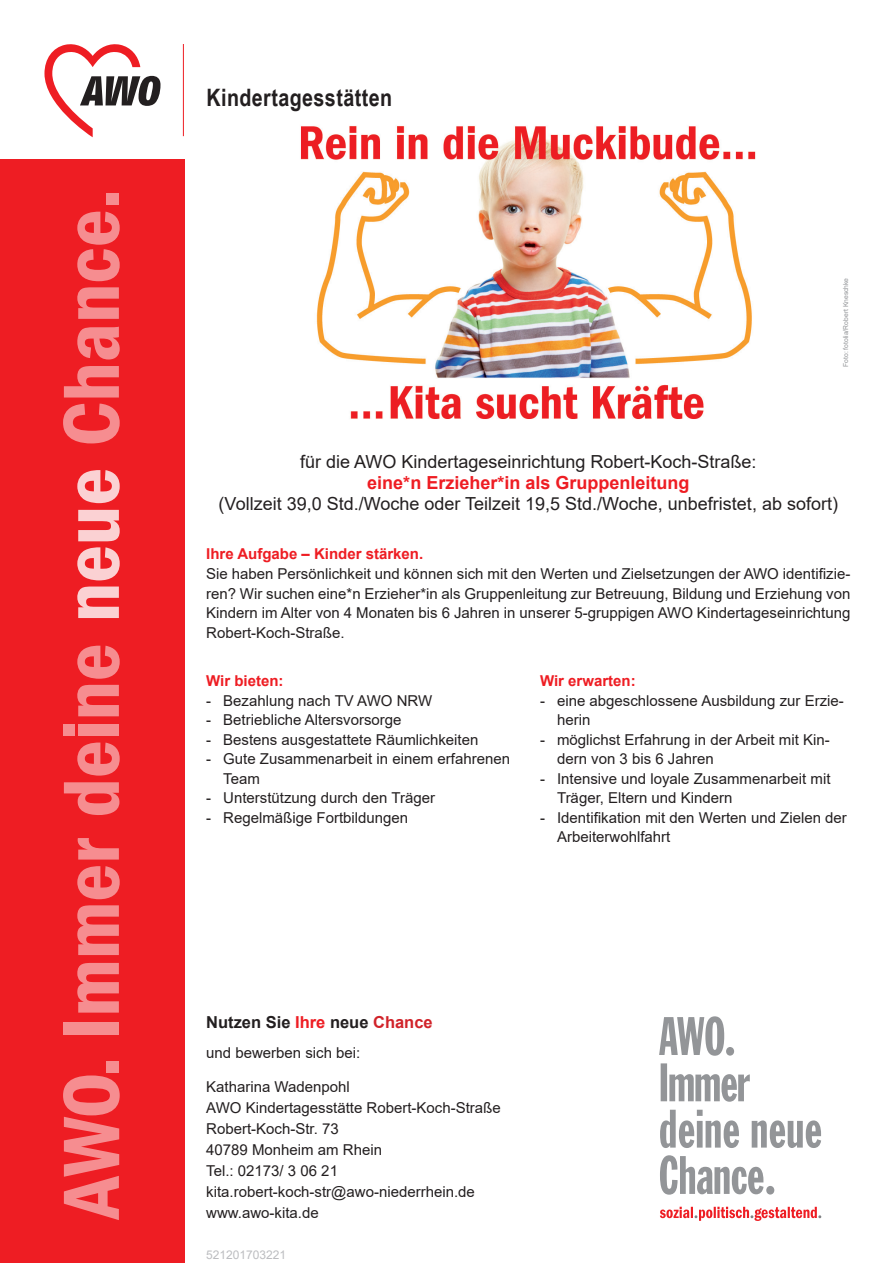
<style>
.page{position:relative;width:893px;height:1263px;background:#fff}
.page>*{position:absolute;margin:0;border:0;box-sizing:border-box;transform-origin:0 0}
.t1{font:700 24px "Arial Narrow";letter-spacing:.02em;color:#231f20}
.Block_1_größer{font:18px "Arial";color:#231f20}
.Block_1_größer-2{font:700 18px "Arial";color:#ee1d23}
.Kontakt{font:700 16.5px "Arial";color:#231f20}
.Fließtext{font:15px/19.5px "Arial";color:#231f20}
.Kontakt-2{font:15px "Arial";color:#231f20}
.Überschrift{font:700 15px "Arial";color:#ee1d23}
.Block_1{font:12px "Arial";color:#bcbdc0}
.t2{font:6.75px "Arial";color:#939598}
.s1{color:#ee1d23}
.s2{color:#d1232a}
</style>
<div class="page">
<div style="left:0;top:159px;width:184px;height:1104px;background:#ee1d23"></div>
<svg style="left:44px;top:44px;width:116px;height:93px"></svg>
<hr style="left:183px;top:44px;width:1px;height:92px;background:#ee1d23">
<svg style="left:63px;top:1075px;width:57px;height:145px"></svg>
<div style="left:107px;top:1061px;width:12px;height:11px;background:#f68d90"></div>
<div style="left:64px;top:1022px;width:55px;height:12px;background:#f68d90"></div>
<svg style="left:77px;top:963px;width:42px;height:50px"></svg>
<svg style="left:77px;top:905px;width:42px;height:50px"></svg>
<svg style="left:77px;top:866px;width:43px;height:33px"></svg>
<svg style="left:78px;top:838px;width:41px;height:21px"></svg>
<svg style="left:64px;top:782px;width:55px;height:33px"></svg>
<svg style="left:77px;top:742px;width:43px;height:34px"></svg>
<div style="left:78px;top:725px;width:41px;height:11px;background:#f68d90"></div>
<div style="left:64px;top:724px;width:11px;height:12px;background:#f68d90"></div>
<svg style="left:77px;top:685px;width:42px;height:31px"></svg>
<svg style="left:77px;top:646px;width:43px;height:33px"></svg>
<svg style="left:77px;top:586px;width:42px;height:32px"></svg>
<svg style="left:77px;top:547px;width:43px;height:33px"></svg>
<svg style="left:78px;top:510px;width:42px;height:31px"></svg>
<svg style="left:77px;top:470px;width:43px;height:33px"></svg>
<svg style="left:63px;top:403px;width:57px;height:40px"></svg>
<svg style="left:64px;top:366px;width:55px;height:31px"></svg>
<svg style="left:77px;top:327px;width:43px;height:32px"></svg>
<svg style="left:77px;top:287px;width:42px;height:32px"></svg>
<svg style="left:77px;top:212px;width:43px;height:69px"></svg>
<div style="left:107px;top:193px;width:12px;height:11px;background:#f68d90"></div>
<svg style="left:660px;top:1207px;width:161px;height:14px"></svg>
<svg style="left:660px;top:1155px;width:114px;height:40px"></svg>
<svg style="left:660px;top:1110px;width:161px;height:38px"></svg>
<svg style="left:661px;top:1063px;width:89px;height:39px"></svg>
<svg style="left:659px;top:1016px;width:75px;height:40px"></svg>
<img style="left:300px;top:126px;width:456px;height:293px">
<h1 class="t1" style="left:206px;top:79px;width:187px">Kindertagesstätten</h1>
<p class="t2" style="left:841px;top:367px;width:90px;rotate:-90deg">Foto: fotolia/Robert Kneschke</p>
<p class="Block_1_größer" style="left:300px;top:449px;width:458px">für die AWO Kindertageseinrichtung Robert-Koch-Straße:</p>
<p class="Block_1_größer-2" style="left:367px;top:470px;width:324px">eine*n Erzieher*in als Gruppenleitung</p>
<p class="Block_1_größer" style="left:219px;top:491px;width:621px">(Vollzeit 39,0 Std./Woche oder Teilzeit 19,5 Std./Woche, unbefristet, ab sofort)</p>
<p class="Überschrift" style="left:206px;top:544px;width:219px">Ihre Aufgabe – Kinder stärken.</p>
<p class="Fließtext" style="left:206px;top:564px;width:646px;text-align:justify">Sie haben Persönlichkeit und können sich mit den Werten und Zielsetzungen der AWO identifizie&shy;ren? Wir suchen eine*n Erzieher*in als Gruppenleitung zur Betreuung, Bildung und Erziehung von Kindern im Alter von 4 Monaten bis 6 Jahren in unserer 5-gruppigen AWO Kindertageseinrichtung Robert-Koch-Straße.</p>
<p class="Überschrift" style="left:206px;top:670px;width:79px">Wir bieten:</p>
<p class="Fließtext" style="left:206px;top:690px;width:227px">- Bezahlung nach TV AWO NRW</p>
<p class="Fließtext" style="left:206px;top:710px;width:197px">- Betriebliche Altersvorsorge</p>
<p class="Fließtext" style="left:206px;top:729px;width:274px">- Bestens ausgestattete Räumlichkeiten</p>
<p class="Fließtext" style="left:223px;top:749px;width:288px;text-indent:-17px">- Gute Zusammenarbeit in einem erfahrenen<br>Team</p>
<p class="Fließtext" style="left:206px;top:788px;width:230px">- Unterstützung durch den Träger</p>
<p class="Fließtext" style="left:206px;top:807px;width:204px">- Regelmäßige Fortbildungen</p>
<p class="Überschrift" style="left:540px;top:670px;width:97px">Wir erwarten:</p>
<p class="Fließtext" style="left:557px;top:690px;width:288px;text-indent:-17px">- eine abgeschlossene Ausbildung zur Erzie&shy;herin</p>
<p class="Fließtext" style="left:557px;top:729px;width:274px;text-indent:-17px">- möglichst Erfahrung in der Arbeit mit Kin&shy;dern von 3 bis 6 Jahren</p>
<p class="Fließtext" style="left:557px;top:768px;width:275px;text-indent:-17px">- Intensive und loyale Zusammenarbeit mit<br>Träger, Eltern und Kindern</p>
<p class="Fließtext" style="left:557px;top:807px;width:291px;text-indent:-17px">- Identifikation mit den Werten und Zielen der<br>Arbeiterwohlfahrt</p>
<p class="Kontakt" style="left:206px;top:1011px;width:228px">Nutzen Sie <span class="s1">Ihre</span> neue <span class="s2">Chance</span></p>
<p class="Kontakt-2" style="left:206px;top:1042px;width:156px">und bewerben sich bei:</p>
<p class="Kontakt-2" style="left:206px;top:1076px;width:145px">Katharina Wadenpohl</p>
<p class="Kontakt-2" style="left:206px;top:1097px;width:296px">AWO Kindertagesstätte Robert-Koch-Straße</p>
<p class="Kontakt-2" style="left:206px;top:1118px;width:134px">Robert-Koch-Str. 73</p>
<p class="Kontakt-2" style="left:206px;top:1139px;width:177px">40789 Monheim am Rhein</p>
<p class="Kontakt-2" style="left:206px;top:1160px;width:133px">Tel.: 02173/ 3 06 21</p>
<p class="Kontakt-2" style="left:206px;top:1181px;width:270px">kita.robert-koch-str@awo-niederrhein.de</p>
<p class="Kontakt-2" style="left:206px;top:1202px;width:114px">www.awo-kita.de</p>
<p class="Block_1" style="left:206px;top:1246px;width:82px">521201703221</p>
</div>
